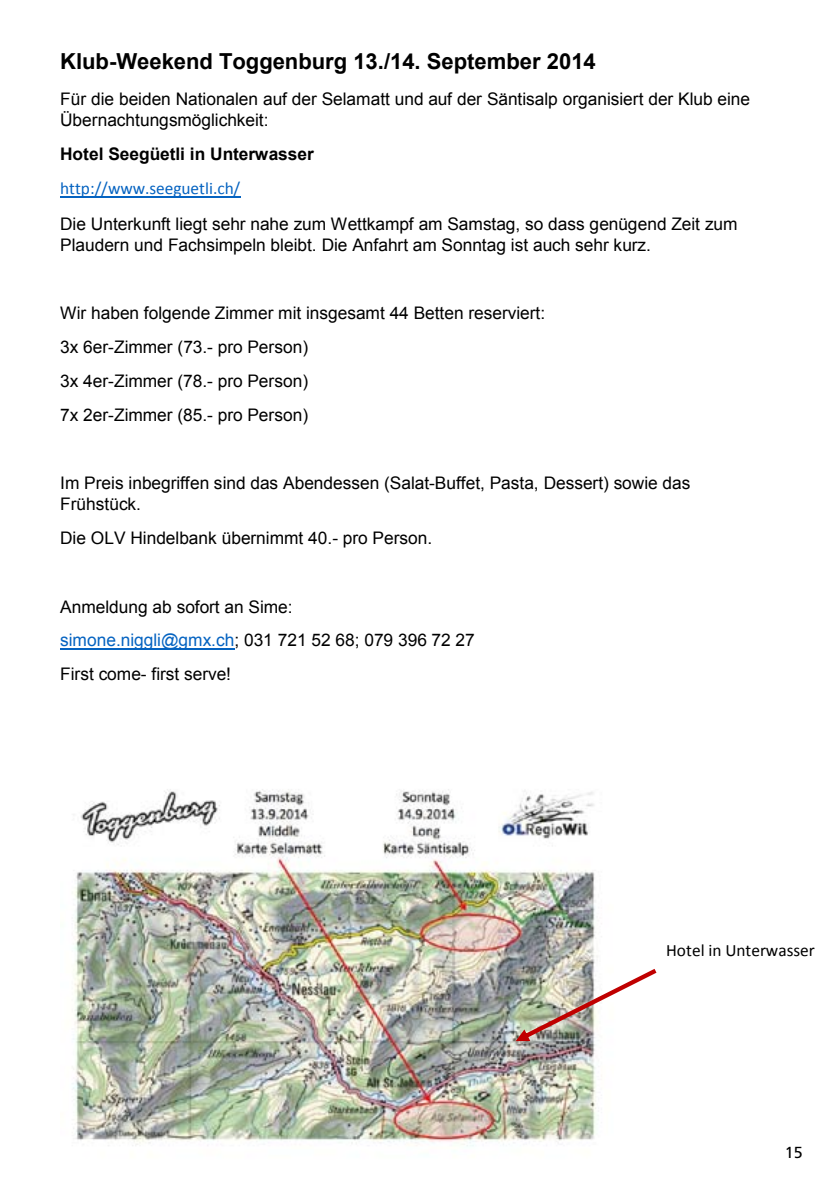
<style>
.page{position:relative;width:840px;height:1191px;background:#fff}
.page>*{position:absolute;margin:0;border:0;box-sizing:border-box;transform-origin:0 0}
.t1{font:700 22px "Arial";color:#000}
.t2{font:17.4px/34px "Arial";color:#000}
.t3{font:700 17.4px "Arial";color:#000}
.t4{font:17.4px "Calibri";color:#0563c1}
.t5{font:17.4px "Calibri";color:#000}
.t6{font:16px "Frutiger";color:#000}
.s1{color:#0563c1}
</style>
<div class="page">
<hr style="left:60px;top:196px;width:180px;height:1px;background:#0563c1">
<hr style="left:60px;top:648px;width:174px;height:1px;background:#0563c1">
<img style="left:72px;top:789px;width:526px;height:358px">
<img style="left:515px;top:968px;width:141px;height:73px">
<p class="t1" style="left:60px;top:47px;width:537px">Klub-Weekend Toggenburg 13./14. September 2014</p>
<p class="t2" style="left:60px;top:88px;width:691px;line-height:21.4px">Für die beiden Nationalen auf der Selamatt und auf der Säntisalp organisiert der Klub eine<br>Übernachtungsmöglichkeit:</p>
<p class="t3" style="left:60px;top:142px;width:255px">Hotel Seegüetli in Unterwasser</p>
<p class="t4" style="left:60px;top:177px;width:181px">http://www.seeguetli.ch/</p>
<p class="t2" style="left:60px;top:213px;width:678px;line-height:21.4px">Die Unterkunft liegt sehr nahe zum Wettkampf am Samstag, so dass genügend Zeit zum<br>Plaudern und Fachsimpeln bleibt. Die Anfahrt am Sonntag ist auch sehr kurz.</p>
<p class="t2" style="left:60px;top:296px;width:486px">Wir haben folgende Zimmer mit insgesamt 44 Betten reserviert:<br>3x 6er-Zimmer (73.- pro Person)<br>3x 4er-Zimmer (78.- pro Person)<br>7x 2er-Zimmer (85.- pro Person)</p>
<p class="t2" style="left:60px;top:472px;width:631px;line-height:21.2px">Im Preis inbegriffen sind das Abendessen (Salat-Buffet, Pasta, Dessert) sowie das<br>Frühstück.</p>
<p class="t2" style="left:60px;top:521px;width:373px">Die OLV Hindelbank übernimmt 40.- pro Person.</p>
<p class="t2" style="left:60px;top:589px;width:416px">Anmeldung ab sofort an Sime: <span class="s1">simone.niggli@gmx.ch</span>; 031 721 52 68; 079 396 72 27<br>First come- first serve!</p>
<p class="t5" style="left:665px;top:938px;width:150px">Hotel in Unterwasser</p>
<p class="t6" style="left:784px;top:1142px;width:19px">15</p>
</div>
